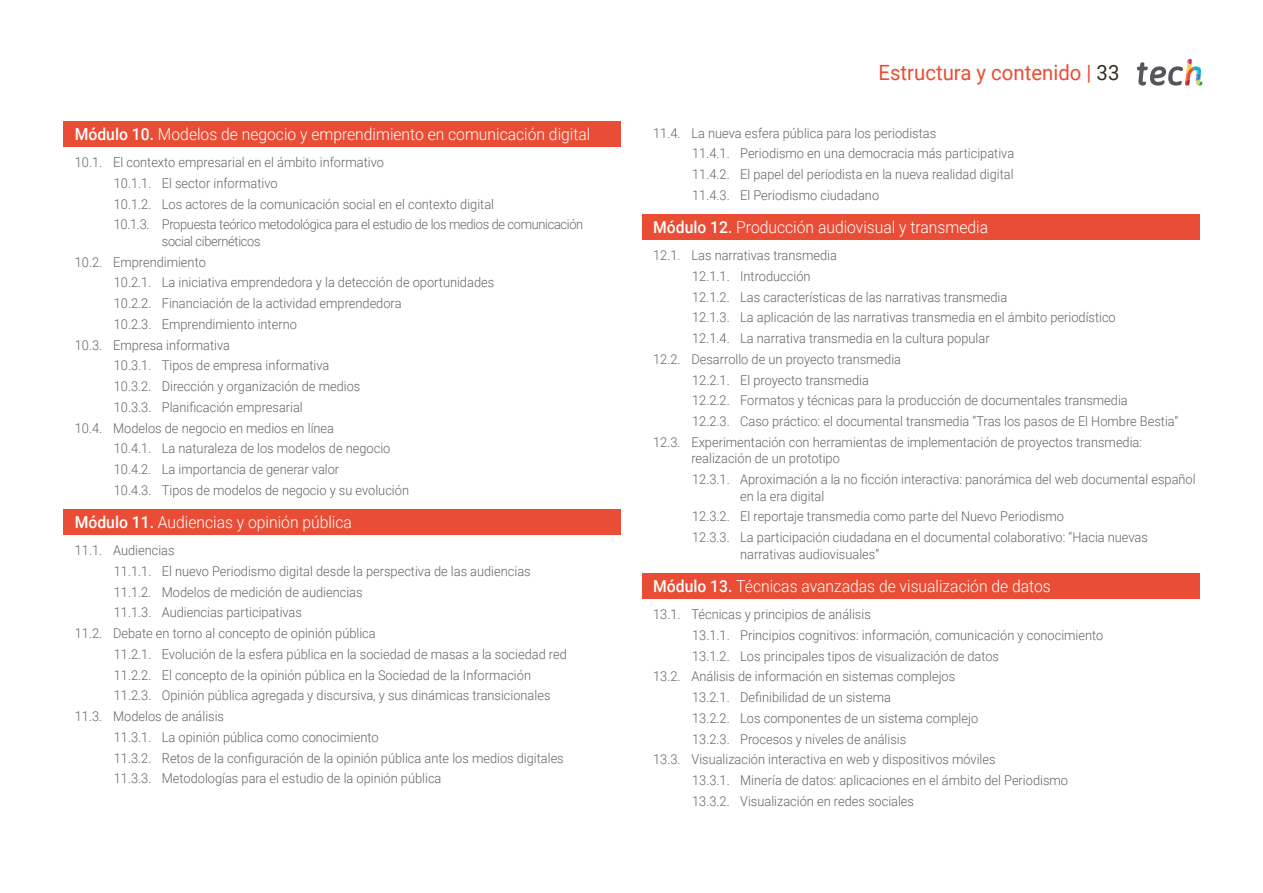
<style>
.page{position:relative;width:1263px;height:893px;background:#fff}
.page>*{position:absolute;margin:0;border:0;box-sizing:border-box;transform-origin:0 0}
.t1{font:21px "Roboto";color:#e94d35}
.t2{font:300 16.5px "Roboto";color:#fff;scale:.95 1}
.t3{font:300 13.5px/20.7px "Roboto";color:#61646a;scale:.95 1}
.t4{font:300 13.5px/20.7px "Roboto";letter-spacing:-.025em;color:#61646a;scale:.95 1}
.s1{font-weight:500}
.s2{color:#312e20}
</style>
<div class="page">
<div style="left:64px;top:121px;width:557px;height:25px;background:#e94d35"></div>
<div style="left:64px;top:509px;width:557px;height:25px;background:#e94d35"></div>
<div style="left:642px;top:214px;width:557px;height:25px;background:#e94d35"></div>
<div style="left:642px;top:573px;width:557px;height:25px;background:#e94d35"></div>
<svg style="left:1137px;top:59px;width:65px;height:27px"></svg>
<p class="t2" style="left:75px;top:123px;width:544px"><span class="s1">Módulo 10.</span> Modelos de negocio y emprendimiento en comunicación digital</p>
<p class="t3" style="left:114px;top:151px;width:496px;text-indent:-39px">10.1. El contexto empresarial en el ámbito informativo<br>10.1.1. El sector informativo<br>10.1.2. Los actores de la comunicación social en el contexto digital<br>10.1.3. Propuesta teórico metodológica para el estudio de los medios de comunicación</p>
<p class="t4" style="left:75px;top:230px;width:197px;text-indent:87px">social cibernéticos<br>10.2. Emprendimiento</p>
<p class="t3" style="left:114px;top:272px;width:402px">10.2.1. La iniciativa emprendedora y la detección de oportunidades</p>
<p class="t3" style="left:114px;top:292px;width:304px">10.2.2. Financiación de la actividad emprendedora</p>
<p class="t3" style="left:114px;top:313px;width:194px">10.2.3. Emprendimiento interno</p>
<p class="t3" style="left:75px;top:334px;width:165px">10.3. Empresa informativa</p>
<p class="t3" style="left:114px;top:355px;width:228px">10.3.1. Tipos de empresa informativa</p>
<p class="t3" style="left:114px;top:375px;width:261px">10.3.2. Dirección y organización de medios</p>
<p class="t3" style="left:114px;top:396px;width:200px">10.3.3. Planificación empresarial</p>
<p class="t3" style="left:75px;top:417px;width:274px">10.4. Modelos de negocio en medios en línea</p>
<p class="t3" style="left:114px;top:438px;width:293px">10.4.1. La naturaleza de los modelos de negocio</p>
<p class="t3" style="left:114px;top:458px;width:239px">10.4.2. La importancia de generar valor</p>
<p class="t3" style="left:114px;top:479px;width:312px">10.4.3. Tipos de modelos de negocio y su evolución</p>
<p class="t2" style="left:75px;top:511px;width:293px"><span class="s1">Módulo 11.</span> Audiencias y opinión pública</p>
<p class="t3" style="left:75px;top:539px;width:107px">11.1. Audiencias</p>
<p class="t3" style="left:114px;top:560px;width:440px">11.1.1. El nuevo Periodismo digital desde la perspectiva de las audiencias</p>
<p class="t3" style="left:114px;top:581px;width:263px">11.1.2. Modelos de medición de audiencias</p>
<p class="t3" style="left:114px;top:602px;width:200px">11.1.3. Audiencias participativas</p>
<p class="t3" style="left:75px;top:622px;width:318px">11.2. Debate en torno al concepto de opinión pública</p>
<p class="t3" style="left:114px;top:643px;width:478px">11.2.1. Evolución de la esfera pública en la sociedad de masas a la sociedad red</p>
<p class="t3" style="left:114px;top:664px;width:441px">11.2.2. El concepto de la opinión pública en la Sociedad de la Información</p>
<p class="t3" style="left:114px;top:685px;width:461px">11.2.3. Opinión pública agregada y discursiva, y sus dinámicas transicionales</p>
<p class="t3" style="left:75px;top:705px;width:159px">11.3. Modelos de análisis</p>
<p class="t3" style="left:114px;top:726px;width:280px">11.3.1. La opinión pública como conocimiento</p>
<p class="t3" style="left:114px;top:747px;width:475px">11.3.2. Retos de la configuración de la opinión pública ante los medios digitales</p>
<p class="t3" style="left:114px;top:768px;width:346px">11.3.3. Metodologías para el estudio de la opinión pública</p>
<h1 class="t1" style="left:878px;top:57px;width:242px">Estructura y contenido | <span class="s2">33</span></h1>
<p class="t3" style="left:692px;top:122px;width:340px;text-indent:-39px">11.4. La nueva esfera pública para los periodistas<br>11.4.1. Periodismo en una democracia más participativa 11.4.2. El papel del periodista en la nueva realidad digital 11.4.3. El Periodismo ciudadano</p>
<p class="t2" style="left:653px;top:216px;width:354px"><span class="s1">Módulo 12.</span> Producción audiovisual y transmedia</p>
<p class="t3" style="left:653px;top:245px;width:195px">12.1. Las narrativas transmedia</p>
<p class="t3" style="left:692px;top:265px;width:126px">12.1.1. Introducción</p>
<p class="t3" style="left:692px;top:286px;width:333px">12.1.2. Las características de las narrativas transmedia</p>
<p class="t3" style="left:692px;top:307px;width:447px">12.1.3. La aplicación de las narrativas transmedia en el ámbito periodístico</p>
<p class="t3" style="left:692px;top:328px;width:315px">12.1.4. La narrativa transmedia en la cultura popular</p>
<p class="t3" style="left:653px;top:348px;width:262px">12.2. Desarrollo de un proyecto transmedia</p>
<p class="t3" style="left:692px;top:369px;width:187px">12.2.1. El proyecto transmedia</p>
<p class="t3" style="left:692px;top:390px;width:460px">12.2.2. Formatos y técnicas para la producción de documentales transmedia</p>
<p class="t3" style="left:692px;top:411px;width:513px">12.2.3. Caso práctico: el documental transmedia “Tras los pasos de El Hombre Bestia”</p>
<p class="t3" style="left:653px;top:431px;width:516px">12.3. Experimentación con herramientas de implementación de proyectos transmedia:</p>
<p class="t3" style="left:691px;top:448px;width:532px">realización de un prototipo<br>12.3.1. Aproximación a la no ficción interactiva: panorámica del web documental español</p>
<p class="t3" style="left:692px;top:485px;width:481px;text-indent:48px">en la era digital<br>12.3.2. El reportaje transmedia como parte del Nuevo Periodismo<br>12.3.3. La participación ciudadana en el documental colaborativo: “Hacia nuevas</p>
<p class="t3" style="left:740px;top:543px;width:148px">narrativas audiovisuales”</p>
<p class="t2" style="left:653px;top:574px;width:420px"><span class="s1">Módulo 13.</span> Técnicas avanzadas de visualización de datos</p>
<p class="t3" style="left:653px;top:603px;width:231px">13.1. Técnicas y principios de análisis</p>
<p class="t3" style="left:692px;top:624px;width:434px">13.1.1. Principios cognitivos: información, comunicación y conocimiento</p>
<p class="t3" style="left:692px;top:645px;width:325px">13.1.2. Los principales tipos de visualización de datos</p>
<p class="t3" style="left:653px;top:666px;width:319px">13.2. Análisis de información en sistemas complejos</p>
<p class="t3" style="left:692px;top:686px;width:211px">13.2.1. Definibilidad de un sistema</p>
<p class="t3" style="left:692px;top:707px;width:303px">13.2.2. Los componentes de un sistema complejo</p>
<p class="t3" style="left:692px;top:728px;width:227px">13.2.3. Procesos y niveles de análisis</p>
<p class="t3" style="left:653px;top:749px;width:362px">13.3. Visualización interactiva en web y dispositivos móviles</p>
<p class="t3" style="left:692px;top:769px;width:397px">13.3.1. Minería de datos: aplicaciones en el ámbito del Periodismo</p>
<p class="t3" style="left:692px;top:790px;width:235px">13.3.2. Visualización en redes sociales</p>
</div>
